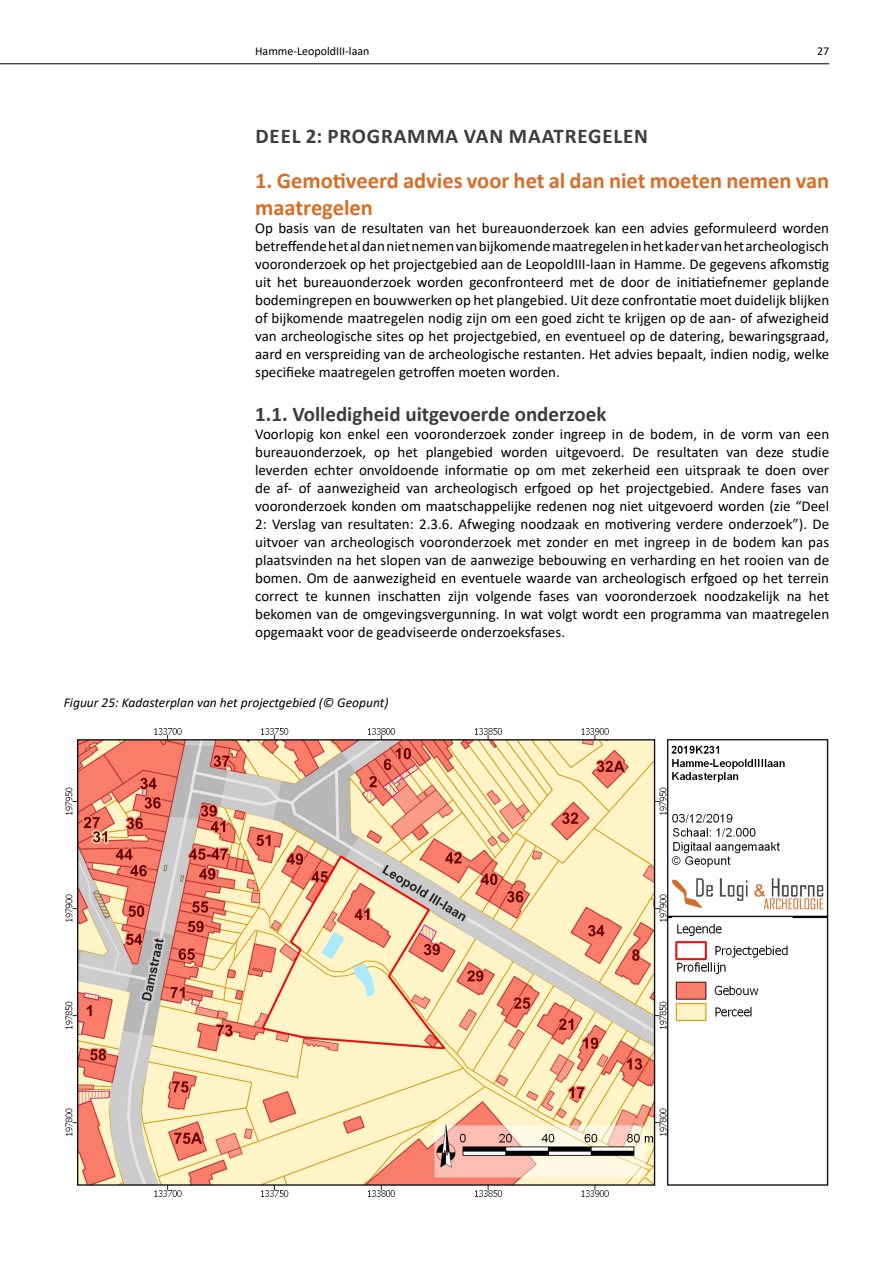
<style>
.page{position:relative;width:893px;height:1263px;background:#fff}
.page>*{position:absolute;margin:0;border:0;box-sizing:border-box;transform-origin:0 0}
.t1{font:700 22.5px/27px "Calibri";color:#d86e28}
.t2{font:700 21px "Calibri";color:#3d3c3e}
.t3{font:700 21px "Calibri";letter-spacing:.04em;color:#3d3c3e}
.t4{font:15px/18px "Calibri";color:#000;text-align:justify}
.t5{font:italic 13.5px "Calibri";color:#000}
.t6{font:12px "Calibri";color:#000}
</style>
<div class="page">
<hr style="left:0;top:63px;width:829px;height:1px;background:#000">
<img style="left:65px;top:729px;width:764px;height:467px">
<p class="t6" style="left:255px;top:43px;width:116px">Hamme-LeopoldIII-laan</p>
<p class="t6" style="left:817px;top:43px;width:14px">27</p>
<h2 class="t3" style="left:256px;top:121px;width:394px">DEEL 2: PROGRAMMA VAN MAATREGELEN</h2>
<h1 class="t1" style="left:255px;top:167px;width:576px">1. Gemotiveerd advies voor het al dan niet moeten nemen van maatregelen</h1>
<p class="t4" style="left:255px;top:219px;width:576px">Op basis van de resultaten van het bureauonderzoek kan een advies geformuleerd worden betreffende het al dan niet nemen van bijkomende maatregelen in het kader van het archeologisch vooronderzoek op het projectgebied aan de LeopoldIII-laan in Hamme. De gegevens afkomstig uit het bureauonderzoek worden geconfronteerd met de door de initiatiefnemer geplande bodemingrepen en bouwwerken op het plangebied. Uit deze confrontatie moet duidelijk blijken of bijkomende maatregelen nodig zijn om een goed zicht te krijgen op de aan- of afwezigheid van archeologische sites op het projectgebied, en eventueel op de datering, bewaringsgraad, aard en verspreiding van de archeologische restanten. Het advies bepaalt, indien nodig, welke specifieke maatregelen getroffen moeten worden.</p>
<h2 class="t2" style="left:255px;top:399px;width:353px">1.1. Volledigheid uitgevoerde onderzoek</h2>
<p class="t4" style="left:255px;top:424px;width:576px">Voorlopig kon enkel een vooronderzoek zonder ingreep in de bodem, in de vorm van een bureauonderzoek, op het plangebied worden uitgevoerd. De resultaten van deze studie leverden echter onvoldoende informatie op om met zekerheid een uitspraak te doen over de af- of aanwezigheid van archeologisch erfgoed op het projectgebied. Andere fases van vooronderzoek konden om maatschappelijke redenen nog niet uitgevoerd worden (zie “Deel 2: Verslag van resultaten: 2.3.6. Afweging noodzaak en motivering verdere onderzoek”). De uitvoer van archeologisch vooronderzoek met zonder en met ingreep in de bodem kan pas plaatsvinden na het slopen van de aanwezige bebouwing en verharding en het rooien van de bomen. Om de aanwezigheid en eventuele waarde van archeologisch erfgoed op het terrein correct te kunnen inschatten zijn volgende fases van vooronderzoek noodzakelijk na het bekomen van de omgevingsvergunning. In wat volgt wordt een programma van maatregelen opgemaakt voor de geadviseerde onderzoeksfases.</p>
<p class="t5" style="left:64px;top:693px;width:326px">Figuur 25: Kadasterplan van het projectgebied (© Geopunt)</p>
</div>
